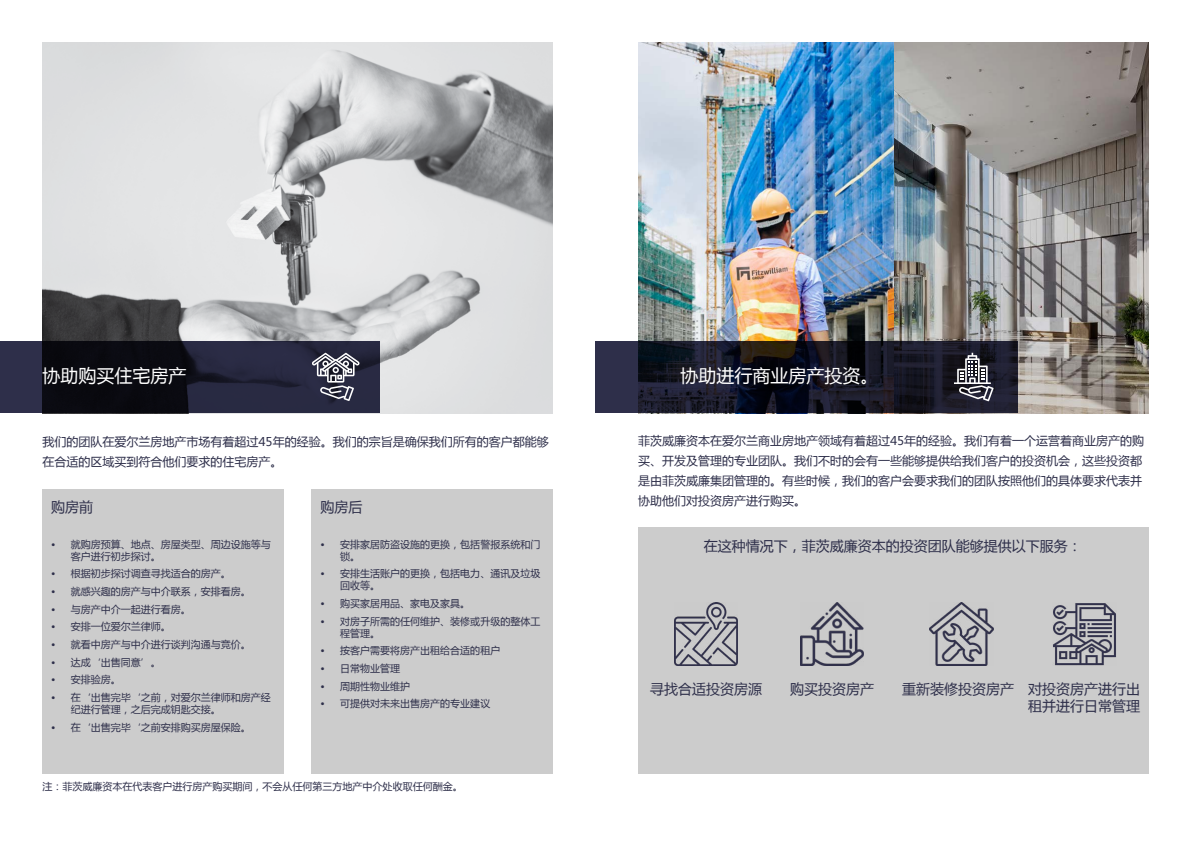
<style>
.page{position:relative;width:1191px;height:842px;background:#fff}
.page>*{position:absolute;margin:0;border:0;box-sizing:border-box;transform-origin:0 0}
.t1{font:18px "Microsoft Ya Hei";color:#fff}
.t2{font:14px/16.8px "Microsoft Ya Hei";color:#2e2f4a;text-align:right}
.t3{font:12px/20px "Microsoft Ya Hei";color:#2e2f4a}
.t4{font:10px/12px "Microsoft Ya Hei";color:#2e2f4a}
</style>
<div class="page">
<img style="left:43px;top:43px;width:510px;height:370px">
<img style="left:893px;top:43px;width:255px;height:370px">
<img style="left:638px;top:43px;width:255px;height:299px">
<div style="left:43px;top:489px;width:240px;height:285px;background:#ccc"></div>
<div style="left:312px;top:489px;width:241px;height:285px;background:#ccc"></div>
<div style="left:638px;top:527px;width:510px;height:247px;background:#ccc"></div>
<svg style="left:0;top:342px;width:380px;height:71px;background:#1b1c2c"></svg>
<svg style="left:595px;top:342px;width:423px;height:71px;background:#181927"></svg>
<svg style="left:312px;top:353px;width:48px;height:48px"></svg>
<svg style="left:954px;top:353px;width:39px;height:48px"></svg>
<img style="left:800px;top:603px;width:63px;height:63px">
<img style="left:674px;top:602px;width:64px;height:64px">
<img style="left:1053px;top:603px;width:63px;height:63px">
<img style="left:930px;top:602px;width:63px;height:64px">
<h1 class="t1" style="left:43px;top:363px;width:145px">协助购买住宅房产</h1>
<h1 class="t1" style="left:680px;top:363px;width:199px">协助进行商业房产投资。</h1>
<p class="t3" style="left:43px;top:431px;width:508px">我们的团队在爱尔兰房地产市场有着超过45年的经验。我们的宗旨是确保我们所有的客户都能够在合适的区域买到符合他们要求的住宅房产。</p>
<p class="t3" style="left:638px;top:430px;width:508px">菲茨威廉资本在爱尔兰商业房地产领域有着超过45年的经验。我们有着一个运营着商业房产的购买、开发及管理的专业团队。我们不时的会有一些能够提供给我们客户的投资机会，这些投资都是由菲茨威廉集团管理的。有些时候，我们的客户会要求我们的团队按照他们的具体要求代表并协助他们对投资房产进行购买。</p>
<h2 class="t2" style="left:51px;top:498px;width:44px">购房前</h2>
<p class="t4" style="left:71px;top:538px;width:201px;text-indent:-20px">• 就购房预算、地点、房屋类型、周边设施等与客户进行初步探讨。</p>
<p class="t4" style="left:51px;top:567px;width:181px">• 根据初步探讨调查寻找适合的房产。</p>
<p class="t4" style="left:51px;top:585px;width:201px">• 就感兴趣的房产与中介联系，安排看房。</p>
<p class="t4" style="left:51px;top:603px;width:141px">• 与房产中介一起进行看房。</p>
<p class="t4" style="left:51px;top:620px;width:121px">• 安排一位爱尔兰律师。</p>
<p class="t4" style="left:51px;top:638px;width:201px">• 就看中房产与中介进行谈判沟通与竞价。</p>
<p class="t4" style="left:51px;top:656px;width:111px">• 达成‘出售同意’。</p>
<p class="t4" style="left:51px;top:673px;width:71px">• 安排验房。</p>
<p class="t4" style="left:71px;top:691px;width:201px;text-indent:-20px">• 在‘出售完毕‘之前，对爱尔兰律师和房产经纪进行管理，之后完成钥匙交接。</p>
<p class="t4" style="left:51px;top:721px;width:201px">• 在‘出售完毕‘之前安排购买房屋保险。</p>
<h2 class="t2" style="left:320px;top:498px;width:43px">购房后</h2>
<p class="t4" style="left:340px;top:538px;width:201px;text-indent:-20px">• 安排家居防盗设施的更换，包括警报系统和门锁。</p>
<p class="t4" style="left:340px;top:567px;width:201px;text-indent:-20px">• 安排生活账户的更换，包括电力、通讯及垃圾回收等。</p>
<p class="t4" style="left:320px;top:597px;width:151px">• 购买家居用品、家电及家具。</p>
<p class="t4" style="left:340px;top:615px;width:201px;text-indent:-20px">• 对房子所需的任何维护、装修或升级的整体工程管理。</p>
<p class="t4" style="left:320px;top:644px;width:181px">• 按客户需要将房产出租给合适的租户</p>
<p class="t4" style="left:320px;top:662px;width:81px">• 日常物业管理</p>
<p class="t4" style="left:320px;top:680px;width:91px">• 周期性物业维护</p>
<p class="t4" style="left:320px;top:697px;width:171px">• 可提供对未来出售房产的专业建议</p>
<h2 class="t2" style="left:703px;top:537px;width:379px">在这种情况下，菲茨威廉资本的投资团队能够提供以下服务：</h2>
<h2 class="t2" style="left:650px;top:680px;width:113px">寻找合适投资房源</h2>
<h2 class="t2" style="left:790px;top:680px;width:85px">购买投资房产</h2>
<h2 class="t2" style="left:902px;top:680px;width:240px">重新装修投资房产 对投资房产进行出租并进行日常管理</h2>
<p class="t4" style="left:43px;top:780px;width:422px">注：菲茨威廉资本在代表客户进行房产购买期间，不会从任何第三方地产中介处收取任何酬金。</p>
</div>
